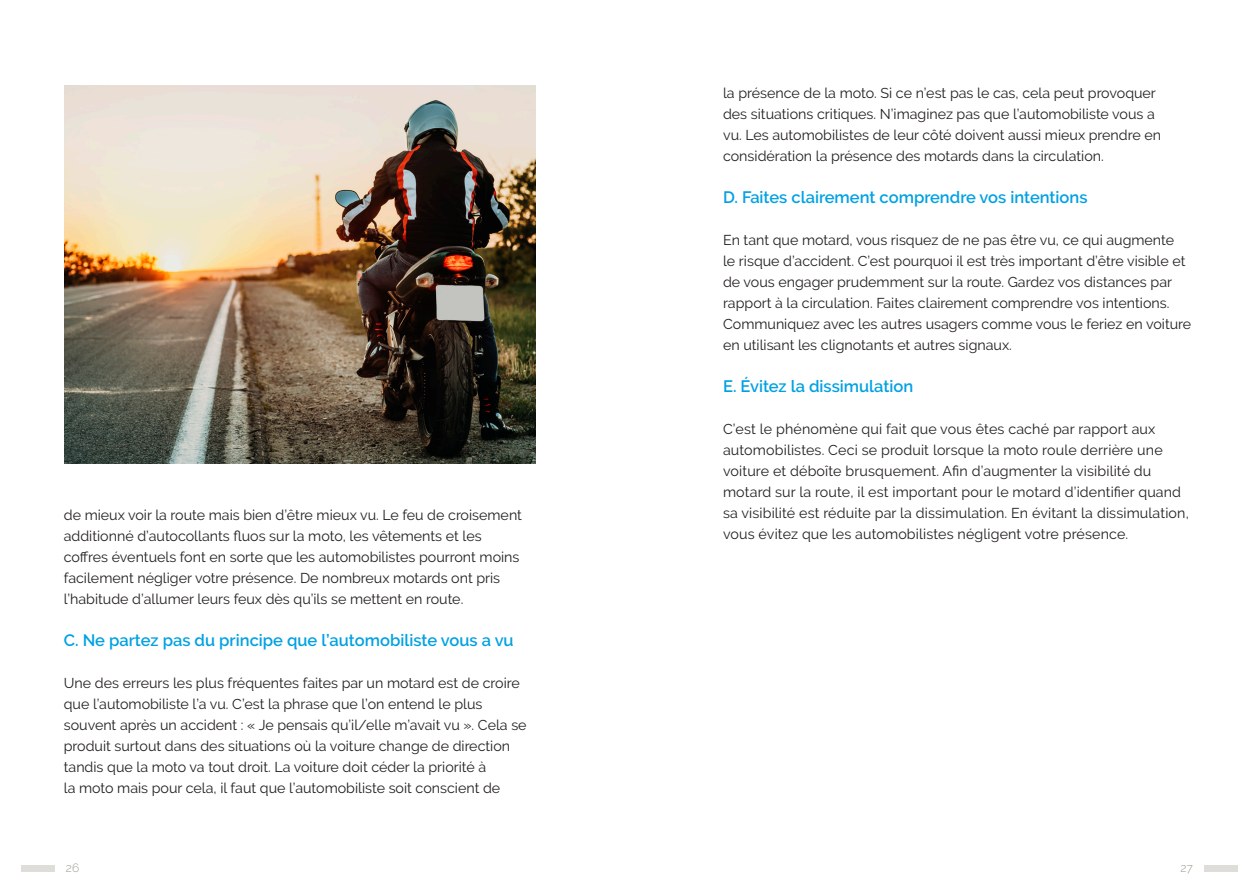
<style>
.page{position:relative;width:1259px;height:893px;background:#fff}
.page>*{position:absolute;margin:0;border:0;box-sizing:border-box;transform-origin:0 0}
.Bodytekst{font:600 16.5px "Raleway";color:#00a1e3}
.Bodytekst-2{font:14.25px/21px "Raleway";color:#231f20}
.t1{font:300 12px "Raleway";color:#9e9d92}
</style>
<div class="page">
<img style="left:65px;top:85px;width:471px;height:379px">
<div style="left:21px;top:865px;width:34px;height:7px;background:#deddd9"></div>
<div style="left:1204px;top:865px;width:33px;height:7px;background:#deddd9"></div>
<p class="Bodytekst-2" style="left:64px;top:504px;width:460px">de mieux voir la route mais bien d’être mieux vu. Le feu de croisement additionné d’autocollants fluos sur la moto, les vêtements et les coffres éventuels font en sorte que les automobilistes pourront moins facilement négliger votre présence. De nombreux motards ont pris l’habitude d’allumer leurs feux dès qu’ils se mettent en route.</p>
<p class="Bodytekst" style="left:64px;top:630px;width:451px">C. Ne partez pas du principe que l’automobiliste vous a vu</p>
<p class="Bodytekst-2" style="left:64px;top:672px;width:464px">Une des erreurs les plus fréquentes faites par un motard est de croire que l’automobiliste l’a vu. C’est la phrase que l’on entend le plus souvent après un accident : « Je pensais qu’il/elle m’avait vu ». Cela se produit surtout dans des situations où la voiture change de direction tandis que la moto va tout droit. La voiture doit céder la priorité à<br>la moto mais pour cela, il faut que l’automobiliste soit conscient de</p>
<p class="Bodytekst-2" style="left:723px;top:83px;width:439px">la présence de la moto. Si ce n’est pas le cas, cela peut provoquer des situations critiques. N’imaginez pas que l’automobiliste vous a vu. Les automobilistes de leur côté doivent aussi mieux prendre en considération la présence des motards dans la circulation.</p>
<p class="Bodytekst" style="left:723px;top:188px;width:366px">D. Faites clairement comprendre vos intentions</p>
<p class="Bodytekst-2" style="left:723px;top:230px;width:470px">En tant que motard, vous risquez de ne pas être vu, ce qui augmente<br>le risque d’accident. C’est pourquoi il est très important d’être visible et de vous engager prudemment sur la route. Gardez vos distances par rapport à la circulation. Faites clairement comprendre vos intentions.<br>Communiquez avec les autres usagers comme vous le feriez en voiture en utilisant les clignotants et autres signaux.</p>
<p class="Bodytekst" style="left:723px;top:377px;width:192px">E. Évitez la dissimulation</p>
<p class="Bodytekst-2" style="left:723px;top:419px;width:467px">C’est le phénomène qui fait que vous êtes caché par rapport aux automobilistes. Ceci se produit lorsque la moto roule derrière une voiture et déboîte brusquement. Afin d’augmenter la visibilité du motard sur la route, il est important pour le motard d’identifier quand sa visibilité est réduite par la dissimulation. En évitant la dissimulation, vous évitez que les automobilistes négligent votre présence.</p>
<p class="t1" style="left:66px;top:860px;width:15px">26</p>
<p class="t1" style="left:1180px;top:860px;width:14px">27</p>
</div>
